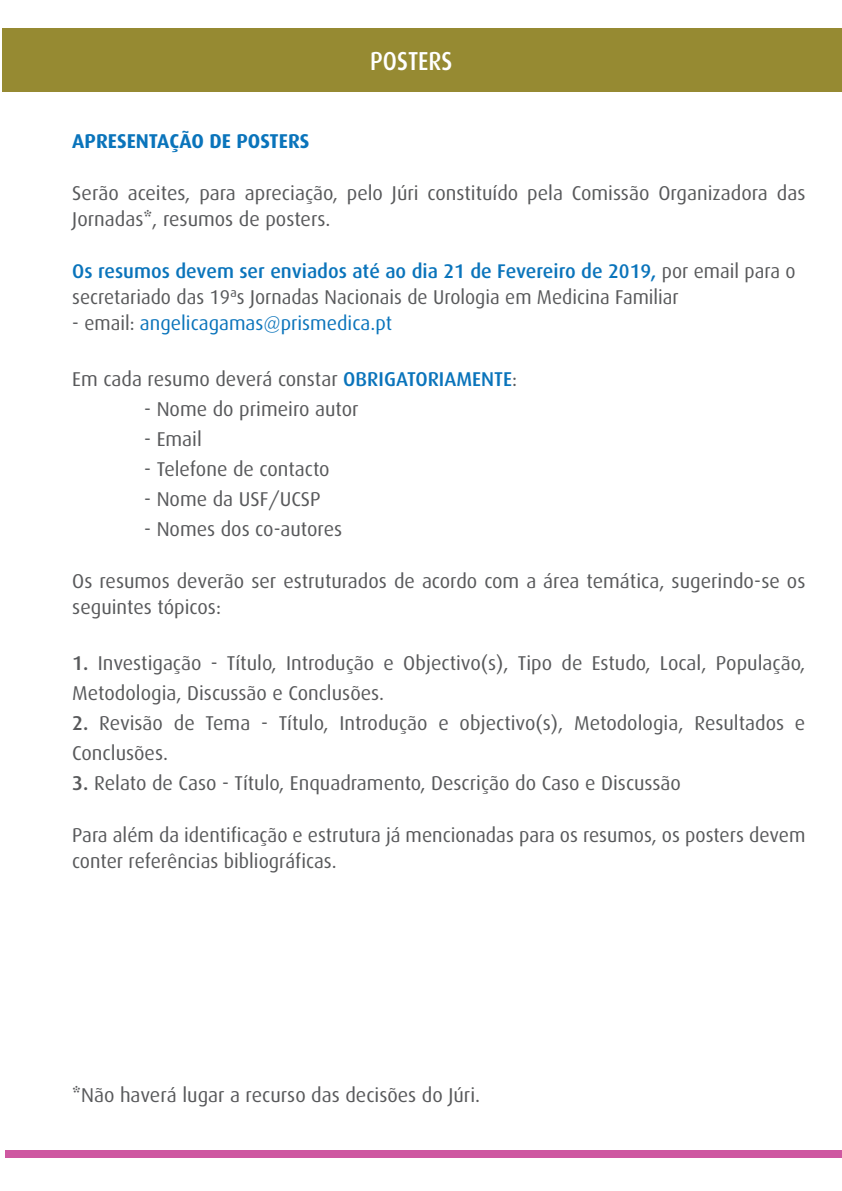
<style>
.page{position:relative;width:842px;height:1191px;background:#fff}
.page>*{position:absolute;margin:0;border:0;box-sizing:border-box;transform-origin:0 0}
.t1{font:500 26px "Dax";color:#fff;scale:.88 1}
.t2{font:20px/26px "Dax";color:#58595b}
.t3{font:700 20px "Dax";color:#0a74bb}
.t4{font:500 19.8px "Dax";color:#0a74bb}
.t5{font:19.8px "Dax";color:#0a74bb}
.s1{font-weight:500}
.s2{font-weight:400;font-size:20px;color:#58595b}
.s3{font-size:20px;color:#58595b}
.s4{font-weight:500;color:#0a74bb}
</style>
<div class="page">
<div style="left:3px;top:28px;width:839px;height:63px;background:#968a32"></div>
<div style="left:5px;top:1150px;width:837px;height:7px;background:#ce58a1"></div>
<h1 class="t1" style="left:370px;top:47px;width:95px">POSTERS</h1>
<p class="t3" style="left:72px;top:129px;width:239px">APRESENTAÇÃO DE POSTERS</p>
<p class="t2" style="left:72px;top:180px;width:735px">Serão aceites, para apreciação, pelo Júri constituído pela Comissão Organizadora das<br>Jornadas<span class="s1">*</span>, resumos de posters.</p>
<p class="t4" style="left:72px;top:260px;width:725px">Os resumos devem ser enviados até ao dia 21 de Fevereiro de 2019, <span class="s2">por email para o</span></p>
<p class="t2" style="left:72px;top:284px;width:608px">secretariado das 19ªs Jornadas Nacionais de Urologia em Medicina Familiar</p>
<p class="t5" style="left:72px;top:312px;width:321px"><span class="s3">- email:</span> angelicagamas@prismedica.pt</p>
<p class="t2" style="left:72px;top:366px;width:446px">Em cada resumo deverá constar <span class="s4">OBRIGATORIAMENTE</span>:</p>
<p class="t2" style="left:144px;top:396px;width:216px">- Nome do primeiro autor</p>
<p class="t2" style="left:144px;top:426px;width:59px">- Email</p>
<p class="t2" style="left:144px;top:456px;width:187px">- Telefone de contacto</p>
<p class="t2" style="left:144px;top:486px;width:178px">- Nome da USF/UCSP</p>
<p class="t2" style="left:144px;top:516px;width:199px">- Nomes dos co-autores</p>
<p class="t2" style="left:72px;top:568px;width:735px">Os resumos deverão ser estruturados de acordo com a área temática, sugerindo-se os seguintes tópicos:</p>
<p class="t2" style="left:72px;top:648px;width:735px;line-height:30px"><span class="s1">1.</span> Investigação - Título, Introdução e Objectivo(s), Tipo de Estudo, Local, População,<br>Metodologia, Discussão e Conclusões.</p>
<p class="t2" style="left:72px;top:708px;width:735px;line-height:30px"><span class="s1">2.</span> Revisão de Tema - Título, Introdução e objectivo(s), Metodologia, Resultados e<br>Conclusões.</p>
<p class="t2" style="left:72px;top:770px;width:610px"><span class="s1">3.</span> Relato de Caso - Título, Enquadramento, Descrição do Caso e Discussão</p>
<p class="t2" style="left:72px;top:822px;width:735px">Para além da identificação e estrutura já mencionadas para os resumos, os posters devem conter referências bibliográficas.</p>
<p class="t2" style="left:72px;top:1082px;width:409px"><span class="s1">*</span>Não haverá lugar a recurso das decisões do Júri.</p>
</div>
